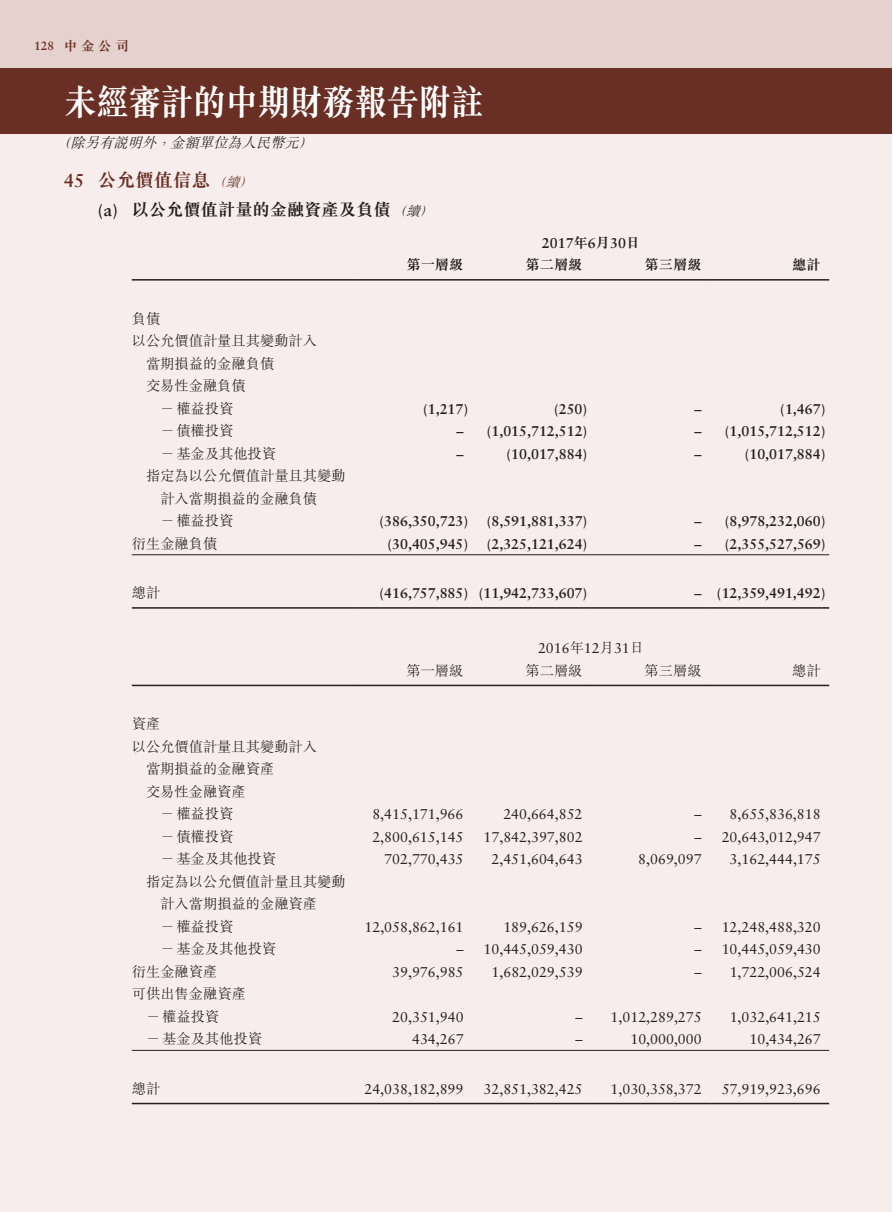
<style>
.page{position:relative;width:893px;height:1212px;background:#fff}
.page>*{position:absolute;margin:0;border:0;box-sizing:border-box;transform-origin:0 0}
.t1{font:700 36.75px "M Sung HK";letter-spacing:-.025em;color:#fff;scale:.9 1}
.t2{font:700 18.75px "M Sung HK";color:#6a2f24}
.t3{font:700 17.25px "M Sung HK";color:#231f20}
.t4{font:14.25px "Sabon LT Std";color:#231f20}
.t5{font:700 14.25px "Sabon LT Std";color:#231f20}
.t6{font:300 14.25px/22.5px "M Sung HK";color:#231f20}
.t7{font:italic 300 14.25px "M Sung HK";color:#231f20}
.t8{font:700 14.25px "M Sung HK";color:#231f20}
.t9{font:700 13.5px "M Sung HK";color:#6a2f24}
.s1{font-family:"Sabon LT Std";font-size:12px}
.s2{font-family:"Sabon LT Std"}
.s3{font-weight:300;font-style:italic;font-size:13.5px}
.s4{font-family:"M Sung HK"}
.s5{font-family:"M Sung HK";font-weight:300}
</style>
<div class="page">
<div style="left:0;top:125px;width:892px;height:1087px;background:#f6edec"></div>
<div style="left:0;top:0;width:892px;height:74px;background:#e5d2cf"></div>
<div style="left:0;top:68px;width:892px;height:65px;background:#6a2f24"></div>
<hr style="left:132px;top:279px;width:221px;height:2px;background:#231f20">
<hr style="left:353px;top:279px;width:119px;height:2px;background:#231f20">
<hr style="left:472px;top:279px;width:119px;height:2px;background:#231f20">
<hr style="left:591px;top:279px;width:119px;height:2px;background:#231f20">
<hr style="left:710px;top:279px;width:119px;height:2px;background:#231f20">
<hr style="left:132px;top:554px;width:221px;height:1px;background:#231f20">
<hr style="left:353px;top:554px;width:119px;height:1px;background:#231f20">
<hr style="left:472px;top:554px;width:119px;height:1px;background:#231f20">
<hr style="left:591px;top:554px;width:119px;height:1px;background:#231f20">
<hr style="left:710px;top:554px;width:119px;height:1px;background:#231f20">
<hr style="left:132px;top:607px;width:221px;height:2px;background:#231f20">
<hr style="left:353px;top:607px;width:119px;height:2px;background:#231f20">
<hr style="left:472px;top:607px;width:119px;height:2px;background:#231f20">
<hr style="left:591px;top:607px;width:119px;height:2px;background:#231f20">
<hr style="left:710px;top:607px;width:119px;height:2px;background:#231f20">
<hr style="left:132px;top:685px;width:221px;height:1px;background:#231f20">
<hr style="left:353px;top:685px;width:119px;height:1px;background:#231f20">
<hr style="left:472px;top:685px;width:119px;height:1px;background:#231f20">
<hr style="left:591px;top:685px;width:119px;height:1px;background:#231f20">
<hr style="left:710px;top:685px;width:119px;height:1px;background:#231f20">
<hr style="left:132px;top:1050px;width:221px;height:1px;background:#231f20">
<hr style="left:353px;top:1050px;width:119px;height:1px;background:#231f20">
<hr style="left:472px;top:1050px;width:119px;height:1px;background:#231f20">
<hr style="left:591px;top:1050px;width:119px;height:1px;background:#231f20">
<hr style="left:710px;top:1050px;width:119px;height:1px;background:#231f20">
<hr style="left:132px;top:1103px;width:221px;height:1px;background:#231f20">
<hr style="left:353px;top:1103px;width:119px;height:1px;background:#231f20">
<hr style="left:472px;top:1103px;width:119px;height:1px;background:#231f20">
<hr style="left:591px;top:1103px;width:119px;height:1px;background:#231f20">
<hr style="left:710px;top:1103px;width:119px;height:1px;background:#231f20">
<p class="t9" style="left:34px;top:37px;width:97px"><span class="s1">128</span> 中金公司</p>
<h1 class="t1" style="left:64px;top:77px;width:468px">未經審計的中期財務報告附註</h1>
<p class="t7" style="left:56px;top:132px;width:263px">（除另有說明外，金額單位為人民幣元）</p>
<h2 class="t2" style="left:64px;top:167px;width:195px"><span class="s2">45</span> 公允價值信息<span class="s3">（續）</span></h2>
<p class="t3" style="left:98px;top:198px;width:342px"><span class="s2">(a)</span> 以公允價值計量的金融資產及負債<span class="s3">（續）</span></p>
<p class="t5" style="left:542px;top:234px;width:100px">2017<span class="s4">年</span>6<span class="s4">月</span>30<span class="s4">日</span></p>
<p class="t8" style="left:406px;top:255px;width:58px">第一層級</p>
<p class="t8" style="left:526px;top:255px;width:58px">第二層級</p>
<p class="t8" style="left:645px;top:255px;width:58px">第三層級</p>
<p class="t8" style="left:792px;top:255px;width:30px">總計</p>
<p class="t6" style="left:132px;top:307px;width:30px">負債</p>
<p class="t6" style="left:132px;top:329px;width:187px">以公允價值計量且其變動計入</p>
<p class="t6" style="left:146px;top:352px;width:130px">當期損益的金融負債</p>
<p class="t6" style="left:146px;top:374px;width:101px">交易性金融負債</p>
<p class="t6" style="left:160px;top:397px;width:75px">－權益投資</p>
<p class="t5" style="left:423px;top:400px;width:47px">(1,217)</p>
<p class="t5" style="left:554px;top:400px;width:35px">(250)</p>
<p class="t5" style="left:694px;top:400px;width:9px">–</p>
<p class="t5" style="left:780px;top:400px;width:47px">(1,467)</p>
<p class="t6" style="left:160px;top:419px;width:75px">－債權投資</p>
<p class="t5" style="left:456px;top:422px;width:132px">– (1,015,712,512)</p>
<p class="t5" style="left:694px;top:422px;width:132px">– (1,015,712,512)</p>
<p class="t6" style="left:160px;top:442px;width:117px">－基金及其他投資</p>
<p class="t5" style="left:456px;top:445px;width:9px">–</p>
<p class="t5" style="left:507px;top:445px;width:82px">(10,017,884)</p>
<p class="t5" style="left:694px;top:445px;width:9px">–</p>
<p class="t5" style="left:745px;top:445px;width:82px">(10,017,884)</p>
<p class="t6" style="left:160px;top:464px;width:187px;text-indent:-14px">指定為以公允價值計量且其變動計入當期損益的金融負債<br>－權益投資</p>
<p class="t5" style="left:380px;top:512px;width:90px">(386,350,723)</p>
<p class="t5" style="left:487px;top:512px;width:102px">(8,591,881,337)</p>
<p class="t5" style="left:695px;top:512px;width:132px">– (8,978,232,060)</p>
<p class="t6" style="left:132px;top:532px;width:87px">衍生金融負債</p>
<p class="t5" style="left:387px;top:535px;width:82px">(30,405,945)</p>
<p class="t5" style="left:487px;top:535px;width:102px">(2,325,121,624)</p>
<p class="t5" style="left:695px;top:535px;width:132px">– (2,355,527,569)</p>
<p class="t6" style="left:132px;top:581px;width:30px">總計</p>
<p class="t5" style="left:379px;top:584px;width:209px">(416,757,885) (11,942,733,607)</p>
<p class="t5" style="left:694px;top:584px;width:132px">– (12,359,491,492)</p>
<p class="t4" style="left:538px;top:640px;width:108px">2016<span class="s5">年</span>12<span class="s5">月</span>31<span class="s5">日</span></p>
<p class="t6" style="left:406px;top:659px;width:58px">第一層級</p>
<p class="t6" style="left:526px;top:659px;width:58px">第二層級</p>
<p class="t6" style="left:645px;top:659px;width:58px">第三層級</p>
<p class="t6" style="left:792px;top:659px;width:30px">總計</p>
<p class="t6" style="left:132px;top:712px;width:30px">資產</p>
<p class="t6" style="left:132px;top:735px;width:187px">以公允價值計量且其變動計入</p>
<p class="t6" style="left:146px;top:757px;width:130px">當期損益的金融資產</p>
<p class="t6" style="left:146px;top:780px;width:101px">交易性金融資產</p>
<p class="t6" style="left:160px;top:802px;width:75px">－權益投資</p>
<p class="t4" style="left:372px;top:806px;width:93px">8,415,171,966</p>
<p class="t4" style="left:503px;top:806px;width:81px">240,664,852</p>
<p class="t4" style="left:694px;top:806px;width:128px">– 8,655,836,818</p>
<p class="t6" style="left:160px;top:825px;width:75px">－債權投資</p>
<p class="t4" style="left:372px;top:828px;width:93px">2,800,615,145</p>
<p class="t4" style="left:484px;top:828px;width:101px">17,842,397,802</p>
<p class="t4" style="left:694px;top:828px;width:128px">– 20,643,012,947</p>
<p class="t6" style="left:160px;top:847px;width:117px">－基金及其他投資</p>
<p class="t4" style="left:384px;top:851px;width:81px">702,770,435</p>
<p class="t4" style="left:491px;top:851px;width:93px">2,451,604,643</p>
<p class="t4" style="left:638px;top:851px;width:65px">8,069,097</p>
<p class="t4" style="left:730px;top:851px;width:93px">3,162,444,175</p>
<p class="t6" style="left:160px;top:870px;width:187px;text-indent:-14px">指定為以公允價值計量且其變動計入當期損益的金融資產<br>－權益投資</p>
<p class="t4" style="left:364px;top:918px;width:101px">12,058,862,161</p>
<p class="t4" style="left:503px;top:918px;width:81px">189,626,159</p>
<p class="t4" style="left:694px;top:918px;width:128px">– 12,248,488,320</p>
<p class="t6" style="left:160px;top:937px;width:117px">－基金及其他投資</p>
<p class="t4" style="left:456px;top:941px;width:128px">– 10,445,059,430</p>
<p class="t4" style="left:695px;top:941px;width:128px">– 10,445,059,430</p>
<p class="t6" style="left:132px;top:960px;width:87px">衍生金融資產</p>
<p class="t4" style="left:392px;top:963px;width:73px">39,976,985</p>
<p class="t4" style="left:491px;top:963px;width:93px">1,682,029,539</p>
<p class="t4" style="left:695px;top:963px;width:128px">– 1,722,006,524</p>
<p class="t6" style="left:146px;top:982px;width:101px;text-indent:-14px">可供出售金融資產－權益投資</p>
<p class="t4" style="left:392px;top:1008px;width:73px">20,351,940</p>
<p class="t4" style="left:575px;top:1008px;width:128px">– 1,012,289,275</p>
<p class="t4" style="left:730px;top:1008px;width:93px">1,032,641,215</p>
<p class="t6" style="left:146px;top:1027px;width:117px">－基金及其他投資</p>
<p class="t4" style="left:412px;top:1031px;width:53px">434,267</p>
<p class="t4" style="left:575px;top:1031px;width:9px">–</p>
<p class="t4" style="left:630px;top:1031px;width:73px">10,000,000</p>
<p class="t4" style="left:749px;top:1031px;width:73px">10,434,267</p>
<p class="t6" style="left:132px;top:1077px;width:30px">總計</p>
<p class="t4" style="left:364px;top:1080px;width:101px">24,038,182,899</p>
<p class="t4" style="left:483px;top:1080px;width:101px">32,851,382,425</p>
<p class="t4" style="left:610px;top:1080px;width:93px">1,030,358,372</p>
<p class="t4" style="left:722px;top:1080px;width:101px">57,919,923,696</p>
</div>
